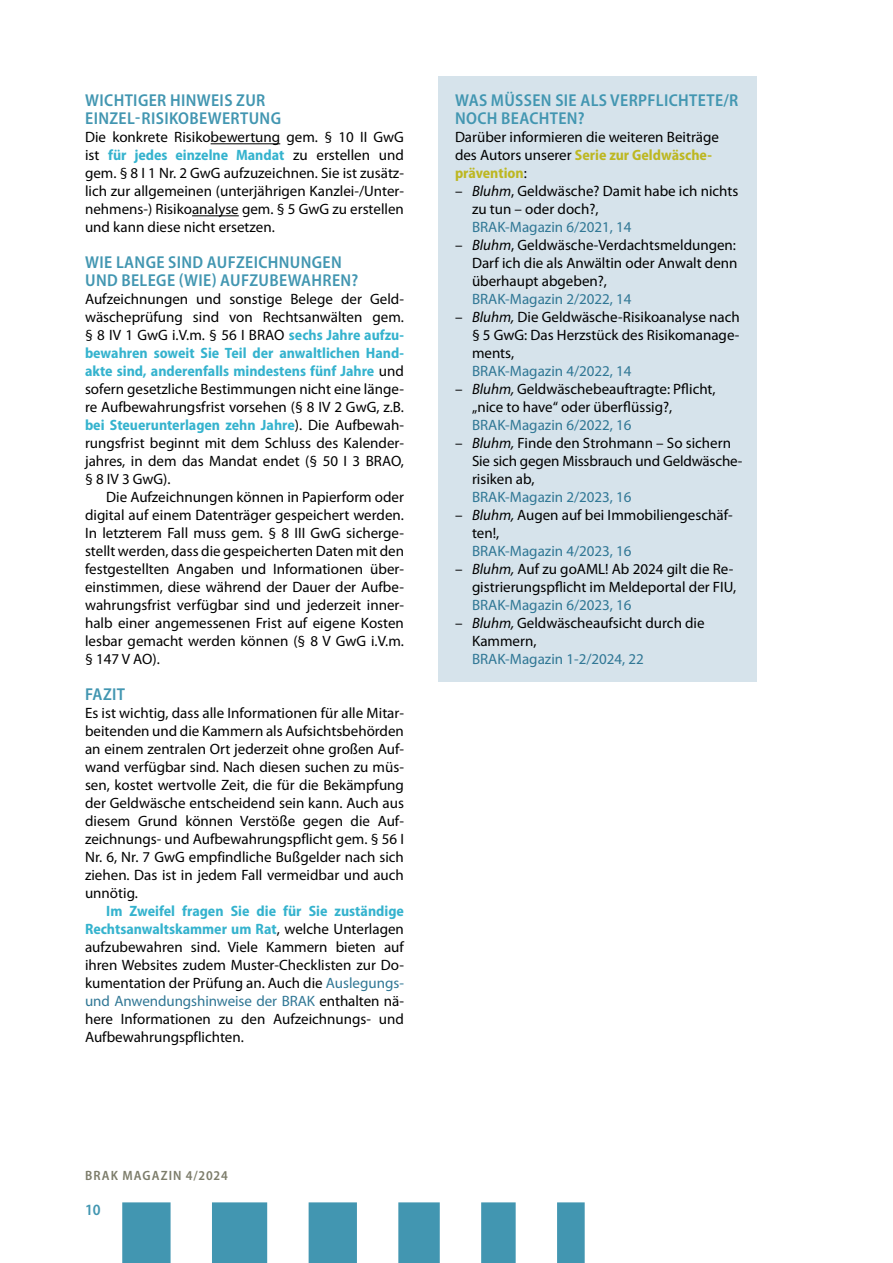
<style>
.page{position:relative;width:893px;height:1263px;background:#fff}
.page>*{position:absolute;margin:0;border:0;box-sizing:border-box;transform-origin:0 0}
.Zwiti{font:600 semi-condensed 17.25px/18px "Myriad Pro";letter-spacing:.02em;color:#4296b1}
.Rahmen-Head{font:600 semi-condensed 17.25px/18px "Myriad Pro";letter-spacing:.02em;color:#4296b1}
.t1{font:600 semi-condensed 15.75px "Myriad Pro";color:#4296b1}
.Body_stumpf{font:15px/18px "Myriad Pro";color:#000;text-align:justify}
.Rahmen-Liste_Strich{font:15px/18px "Myriad Pro";color:#000}
.Body_Einzug{font:15px/18px "Myriad Pro";color:#000;text-align:justify}
.Rahmen-Body{font:15px/18px "Myriad Pro";color:#000}
.t2{font:600 semi-condensed 13.5px "Myriad Pro";letter-spacing:.08em;color:#7c7c6a}
.s1{font-weight:700;font-stretch:semi-condensed;color:#35b3ce}
.s2{color:#307795}
.s3{font-weight:700;font-stretch:semi-condensed;color:#bdb721}
.s4{font-style:italic}
</style>
<div class="page">
<svg style="left:122px;top:1202px;width:463px;height:61px"></svg>
<hr style="left:211px;top:143px;width:69px;height:1px;background:#000">
<hr style="left:192px;top:215px;width:47px;height:1px;background:#000">
<div style="left:438px;top:76px;width:319px;height:605px;background:#d6e3eb"></div>
<p class="Zwiti" style="left:85px;top:92px;width:197px">WICHTIGER HINWEIS ZUR<br>EINZEL-RISIKOBEWERTUNG</p>
<p class="Body_stumpf" style="left:85px;top:129px;width:320px">Die konkrete Risikobewertung gem. § 10 II GwG ist <span class="s1">für jedes einzelne Mandat</span> zu erstellen und gem. § 8 I 1 Nr. 2 GwG aufzuzeichnen. Sie ist zusätz&shy;lich zur allgemeinen (unterjährigen Kanzlei-/Unter&shy;nehmens-) Risikoanalyse gem. § 5 GwG zu erstellen und kann diese nicht ersetzen.</p>
<p class="Zwiti" style="left:85px;top:254px;width:275px">WIE LANGE SIND AUFZEICHNUNGEN<br>UND BELEGE (WIE) AUFZUBEWAHREN?</p>
<p class="Body_stumpf" style="left:85px;top:291px;width:320px">Aufzeichnungen und sonstige Belege der Geld&shy;wäscheprüfung sind von Rechtsanwälten gem. § 8 IV 1 GwG i.V.m. § 56 I BRAO <span class="s1">sechs Jahre aufzu&shy;bewahren soweit Sie Teil der anwaltlichen Hand&shy;akte sind, anderenfalls mindestens fünf Jahre</span> und sofern gesetzliche Bestimmungen nicht eine länge&shy;re Aufbewahrungsfrist vorsehen (§ 8 IV 2 GwG, z.B. <span class="s1">bei Steuerunterlagen zehn Jahre</span>). Die Aufbewah&shy;rungsfrist beginnt mit dem Schluss des Kalender&shy;jahres, in dem das Mandat endet (§ 50 I 3 BRAO, § 8 IV 3 GwG).</p>
<p class="Body_Einzug" style="left:85px;top:489px;width:320px;text-indent:21px">Die Aufzeichnungen können in Papierform oder digital auf einem Datenträger gespeichert werden.<br>In letzterem Fall muss gem. § 8 III GwG sicherge&shy;stellt werden, dass die gespeicherten Daten mit den festgestellten Angaben und Informationen über&shy;einstimmen, diese während der Dauer der Aufbe&shy;wahrungsfrist verfügbar sind und jederzeit inner&shy;halb einer angemessenen Frist auf eigene Kosten lesbar gemacht werden können (§ 8 V GwG i.V.m. § 147 V AO).</p>
<p class="Zwiti" style="left:85px;top:686px;width:41px">FAZIT</p>
<p class="Body_stumpf" style="left:85px;top:705px;width:320px">Es ist wichtig, dass alle Informationen für alle Mitar&shy;beitenden und die Kammern als Aufsichtsbehörden an einem zentralen Ort jederzeit ohne großen Auf&shy;wand verfügbar sind. Nach diesen suchen zu müs&shy;sen, kostet wertvolle Zeit, die für die Bekämpfung der Geldwäsche entscheidend sein kann. Auch aus diesem Grund können Verstöße gegen die Auf&shy;zeichnungs- und Aufbewahrungspflicht gem. § 56 I Nr. 6, Nr. 7 GwG empfindliche Bußgelder nach sich ziehen. Das ist in jedem Fall vermeidbar und auch unnötig.</p>
<p class="Body_Einzug" style="left:85px;top:903px;width:320px;text-indent:21px"><span class="s1">Im Zweifel fragen Sie die für Sie zuständige Rechtsanwaltskammer um Rat</span>, welche Unterlagen aufzubewahren sind. Viele Kammern bieten auf ihren Websites zudem Muster-Checklisten zur Do&shy;kumentation der Prüfung an. Auch die <span class="s2">Auslegungs&shy;und Anwendungshinweise der BRAK</span> enthalten nä&shy;here Informationen zu den Aufzeichnungs- und Aufbewahrungspflichten.</p>
<p class="t2" style="left:85px;top:1167px;width:144px">BRAK MAGAZIN 4/2024</p>
<p class="t1" style="left:85px;top:1201px;width:17px">10</p>
<p class="Rahmen-Head" style="left:455px;top:92px;width:285px">WAS MÜSSEN SIE ALS VERPFLICHTETE/R<br>NOCH BEACHTEN?</p>
<p class="Rahmen-Body" style="left:455px;top:128px;width:265px">Darüber -informieren die -weiteren Beiträge des Autors unserer <span class="s3">Serie zur Geldwäsche&shy;prävention</span>:</p>
<p class="Rahmen-Liste_Strich" style="left:472px;top:182px;width:268px;text-indent:-17px">– <span class="s4">Bluhm</span>, Geldwäsche? Damit habe ich nichts zu tun – oder doch?,<br><span class="s2">BRAK-Magazin 6/2021, 14</span></p>
<p class="Rahmen-Liste_Strich" style="left:472px;top:236px;width:267px;text-indent:-17px">– <span class="s4">Bluhm</span>, Geldwäsche-Verdachtsmeldungen:<br>Darf ich die als Anwältin oder Anwalt denn überhaupt abgeben?,<br><span class="s2">BRAK-Magazin 2/2022, 14</span></p>
<p class="Rahmen-Liste_Strich" style="left:472px;top:308px;width:269px;text-indent:-17px">– <span class="s4">Bluhm,</span> Die Geldwäsche-Risikoanalyse nach § 5 GwG: Das Herzstück des Risikomanage&shy;ments,<br><span class="s2">BRAK-Magazin 4/2022, 14</span></p>
<p class="Rahmen-Liste_Strich" style="left:472px;top:380px;width:245px;text-indent:-17px">– <span class="s4">Bluhm,</span> Geldwäschebeauftragte: Pflicht, „nice to have“ oder überflüssig?,<br><span class="s2">BRAK-Magazin 6/2022, 16</span></p>
<p class="Rahmen-Liste_Strich" style="left:472px;top:434px;width:272px;text-indent:-17px">– <span class="s4">Bluhm,</span> Finde den Strohmann – So sichern<br>Sie sich gegen Missbrauch und Geldwäsche&shy;risiken ab,<br><span class="s2">BRAK-Magazin 2/2023, 16</span></p>
<p class="Rahmen-Liste_Strich" style="left:472px;top:506px;width:262px;text-indent:-17px">– <span class="s4">Bluhm,</span> Augen auf bei Immobiliengeschäf&shy;ten!,<br><span class="s2">BRAK-Magazin 4/2023, 16</span></p>
<p class="Rahmen-Liste_Strich" style="left:472px;top:560px;width:266px;text-indent:-17px">– <span class="s4">Bluhm,</span> Auf zu goAML! Ab 2024 gilt die Re&shy;gistrierungspflicht im Meldeportal der FIU,<br><span class="s2">BRAK-Magazin 6/2023, 16</span></p>
<p class="Rahmen-Liste_Strich" style="left:472px;top:614px;width:234px;text-indent:-17px">– <span class="s4">Bluhm,</span> Geldwäscheaufsicht durch die<br>Kammern,<br><span class="s2">BRAK-Magazin 1-2/2024, 22</span></p>
</div>
